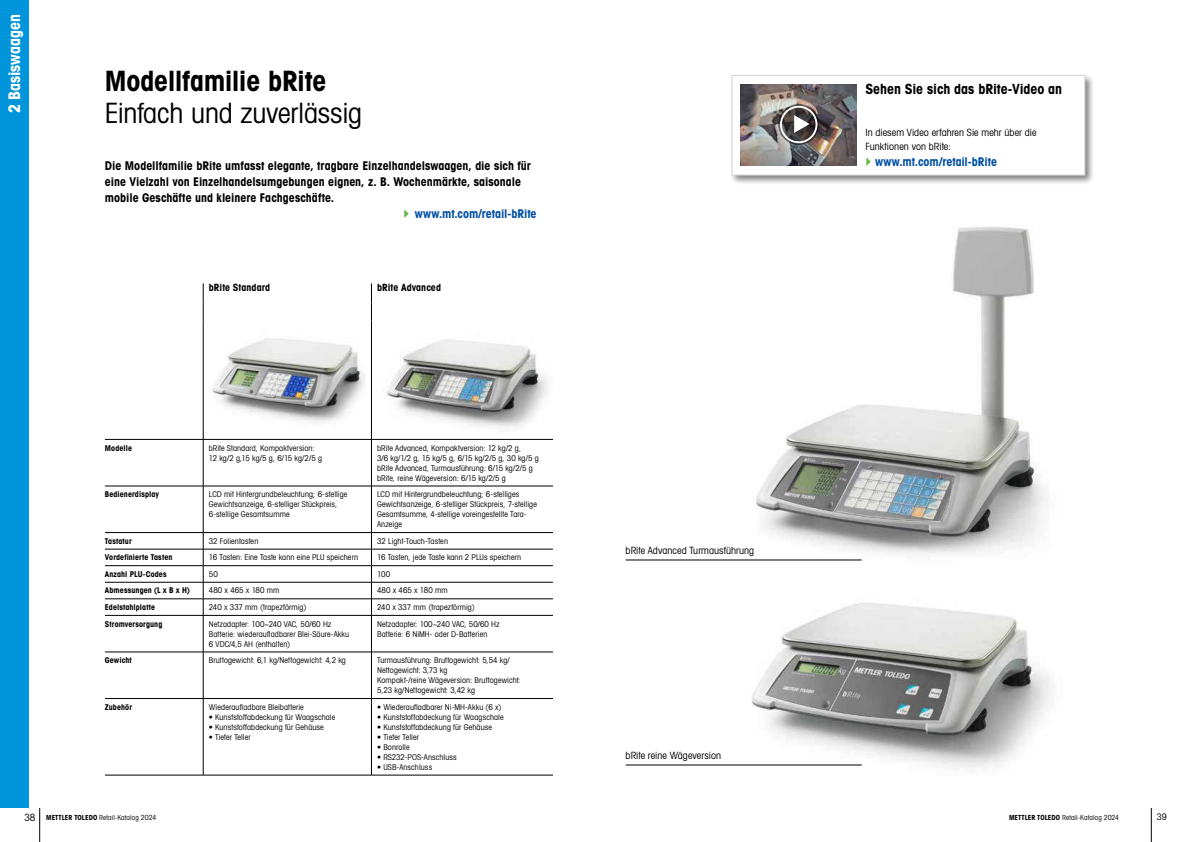
<style>
.page{position:relative;width:1191px;height:842px;background:#fff}
.page>*{position:absolute;margin:0;border:0;box-sizing:border-box;transform-origin:0 0}
.t1{font:28px "Avant Gardefor MT Bk";letter-spacing:-.01em;color:#000}
.t2{font:28px "Avant Gardefor MT Bd";letter-spacing:-.01em;color:#000}
.t3{font:16px "Avant Gardefor MT Bd";letter-spacing:-.005em;color:#fff}
.t4{font:14px "Avant Gardefor MT Bd";letter-spacing:-.005em;color:#000}
.t5{font:12px/16px "Avant Gardefor MT Bd";color:#000}
.t6{font:12px "Avant Gardefor MT Bd";letter-spacing:-.005em;color:#004fa3}
.t7{font:10px/14px "Avant Gardefor MT Bk";letter-spacing:.005em;color:#000}
.t8{font:10px "Avant Gardefor MT Bd";letter-spacing:.005em;color:#000}
.t9{font:9px "Avant Gardefor MT Bk";color:#000}
.t10{font:8px/10px "Avant Gardefor MT Bk";letter-spacing:.015em;color:#000}
.t11{font:8px "Avant Gardefor MT Bd";letter-spacing:.01em;color:#000}
.t12{font:7px "Avant Gardefor MT Bk";letter-spacing:.01em;color:#000}
.s1{font-size:10px}
.s2{font-family:"Avant Gardefor MT Bd"}
</style>
<div class="page">
<hr style="left:1151px;top:808px;width:1px;height:34px;background:#000">
<hr style="left:39px;top:808px;width:1px;height:34px;background:#000">
<img style="left:717px;top:227px;width:330px;height:334px">
<img style="left:711px;top:602px;width:342px;height:166px">
<div style="left:0;top:0;width:28px;height:808px;background:#0095da"></div>
<img style="left:378px;top:339px;width:175px;height:100px">
<img style="left:186px;top:330px;width:180px;height:113px">
<svg style="left:203px;top:283px;width:1px;height:37px"></svg>
<svg style="left:371px;top:283px;width:1px;height:37px"></svg>
<hr style="left:203px;top:320px;width:1px;height:119px;background:#000">
<hr style="left:371px;top:320px;width:1px;height:119px;background:#000">
<hr style="left:105px;top:439px;width:98px;height:1px;background:#000">
<hr style="left:203px;top:439px;width:168px;height:1px;background:#000">
<hr style="left:203px;top:439px;width:1px;height:47px;background:#000">
<hr style="left:371px;top:439px;width:182px;height:1px;background:#000">
<hr style="left:371px;top:439px;width:1px;height:47px;background:#000">
<hr style="left:105px;top:486px;width:98px;height:1px;background:#000">
<hr style="left:203px;top:486px;width:168px;height:1px;background:#000">
<hr style="left:203px;top:486px;width:1px;height:46px;background:#000">
<hr style="left:371px;top:486px;width:182px;height:1px;background:#000">
<hr style="left:371px;top:486px;width:1px;height:46px;background:#000">
<hr style="left:105px;top:532px;width:98px;height:1px;background:#000">
<hr style="left:203px;top:532px;width:168px;height:1px;background:#000">
<hr style="left:371px;top:532px;width:182px;height:1px;background:#000">
<hr style="left:105px;top:549px;width:98px;height:1px;background:#000">
<hr style="left:203px;top:549px;width:168px;height:1px;background:#000">
<hr style="left:371px;top:549px;width:182px;height:1px;background:#000">
<hr style="left:105px;top:565px;width:98px;height:1px;background:#000">
<hr style="left:203px;top:565px;width:168px;height:1px;background:#000">
<hr style="left:371px;top:565px;width:182px;height:1px;background:#000">
<hr style="left:105px;top:582px;width:98px;height:1px;background:#000">
<hr style="left:203px;top:582px;width:168px;height:1px;background:#000">
<hr style="left:371px;top:582px;width:182px;height:1px;background:#000">
<hr style="left:105px;top:599px;width:98px;height:1px;background:#000">
<hr style="left:203px;top:599px;width:168px;height:1px;background:#000">
<svg style="left:203px;top:533px;width:1px;height:82px"></svg>
<hr style="left:371px;top:599px;width:182px;height:1px;background:#000">
<svg style="left:371px;top:533px;width:1px;height:82px"></svg>
<hr style="left:105px;top:615px;width:98px;height:1px;background:#000">
<hr style="left:203px;top:615px;width:168px;height:1px;background:#000">
<hr style="left:203px;top:615px;width:1px;height:37px;background:#000">
<hr style="left:371px;top:615px;width:182px;height:1px;background:#000">
<hr style="left:371px;top:615px;width:1px;height:37px;background:#000">
<hr style="left:105px;top:652px;width:98px;height:1px;background:#000">
<hr style="left:203px;top:652px;width:168px;height:1px;background:#000">
<hr style="left:203px;top:652px;width:1px;height:46px;background:#000">
<hr style="left:371px;top:652px;width:182px;height:1px;background:#000">
<hr style="left:371px;top:652px;width:1px;height:46px;background:#000">
<hr style="left:105px;top:698px;width:98px;height:1px;background:#000">
<hr style="left:203px;top:698px;width:168px;height:1px;background:#000">
<hr style="left:203px;top:699px;width:1px;height:76px;background:#000">
<hr style="left:371px;top:698px;width:182px;height:1px;background:#000">
<hr style="left:371px;top:699px;width:1px;height:76px;background:#000">
<hr style="left:105px;top:775px;width:98px;height:1px;background:#000">
<hr style="left:203px;top:775px;width:168px;height:1px;background:#000">
<hr style="left:371px;top:775px;width:182px;height:1px;background:#000">
<div style="left:729px;top:73px;width:366px;height:113px;background:#000;opacity:.5"></div>
<div style="left:732px;top:75px;width:352px;height:100px;background:#fff"></div>
<div style="left:731px;top:75px;width:354px;height:100px;border:1px solid #d1d3d4"></div>
<img style="left:740px;top:84px;width:116px;height:82px">
<svg style="left:778px;top:104px;width:41px;height:41px;background:#7a7473"></svg>
<hr style="left:625px;top:765px;width:236px;height:1px;background:#000">
<hr style="left:625px;top:560px;width:236px;height:1px;background:#000">
<h2 class="t3" style="left:4px;top:113px;width:100px;rotate:-90deg">2 Basiswaagen</h2>
<h1 class="t2" style="left:105px;top:63px;width:223px">Modellfamilie bRite</h1>
<h1 class="t1" style="left:105px;top:96px;width:259px">Einfach und zuverlässig</h1>
<h3 class="t5" style="left:105px;top:158px;width:427px">Die Modellfamilie bRite umfasst elegante, tragbare Einzelhandelswaagen, die sich für eine Vielzahl von Einzelhandelsumgebungen eignen, z. B. Wochenmärkte, saisonale mobile Geschäfte und kleinere Fachgeschäfte.</h3>
<h3 class="t6" style="left:415px;top:206px;width:123px">www.mt.com/retail-bRite</h3>
<p class="t8" style="left:209px;top:281px;width:63px">bRite Standard</p>
<p class="t8" style="left:377px;top:281px;width:65px">bRite Advanced</p>
<p class="t11" style="left:105px;top:443px;width:29px">Modelle</p>
<p class="t10" style="left:209px;top:442px;width:115px">bRite Standard, Kompaktversion:<br>12 kg/2 g,15 kg/5 g, 6/15 kg/2/5 g</p>
<p class="t10" style="left:377px;top:442px;width:163px">bRite Advanced, Kompaktversion: 12 kg/2 g,<br>3/6 kg/1/2 g, 15 kg/5 g, 6/15 kg/2/5 g, 30 kg/5 g bRite Advanced, Turmausführung: 6/15 kg/2/5 g bRite, reine Wägeversion: 6/15 kg/2/5 g</p>
<p class="t11" style="left:105px;top:489px;width:56px">Bedienerdisplay</p>
<p class="t10" style="left:209px;top:489px;width:140px">LCD mit Hintergrundbeleuchtung; 6-stellige<br>Gewichtsanzeige, 6-stelliger Stückpreis,<br>6-stellige Gesamtsumme</p>
<p class="t10" style="left:377px;top:489px;width:161px">LCD mit Hintergrundbeleuchtung; 6-stelliges Gewichtsanzeige, 6-stelliger Stückpreis, 7-stellige Gesamtsumme, 4-stellige voreingestellte Tara-Anzeige</p>
<p class="t11" style="left:105px;top:536px;width:28px">Tastatur</p>
<p class="t10" style="left:209px;top:536px;width:51px">32 Folientasten</p>
<p class="t10" style="left:377px;top:536px;width:72px">32 Light-Touch-Tasten</p>
<p class="t11" style="left:105px;top:552px;width:69px">Vordefinierte Tasten</p>
<p class="t10" style="left:209px;top:552px;width:151px">16 Tasten: Eine Taste kann eine PLU speichern</p>
<p class="t10" style="left:377px;top:552px;width:146px">16 Tasten, jede Taste kann 2 PLUs speichern</p>
<p class="t11" style="left:105px;top:569px;width:63px">Anzahl PLU-Codes</p>
<p class="t10" style="left:209px;top:569px;width:10px">50</p>
<p class="t10" style="left:377px;top:569px;width:15px">100</p>
<p class="t11" style="left:105px;top:585px;width:87px">Abmessungen (L x B x H)</p>
<p class="t10" style="left:209px;top:585px;width:72px">480 x 465 x 180 mm</p>
<p class="t10" style="left:377px;top:585px;width:72px">480 x 465 x 180 mm</p>
<p class="t11" style="left:105px;top:602px;width:52px">Edelstahlplatte</p>
<p class="t10" style="left:209px;top:602px;width:99px">240 x 337 mm (trapezförmig)</p>
<p class="t10" style="left:377px;top:602px;width:99px">240 x 337 mm (trapezförmig)</p>
<p class="t11" style="left:105px;top:618px;width:59px">Stromversorgung</p>
<p class="t10" style="left:209px;top:618px;width:142px">Netzadapter: 100~240 VAC, 50/60 Hz<br>Batterie: wiederaufladbarer Blei-Säure-Akku<br>6 VDC/4,5 AH (enthalten)</p>
<p class="t10" style="left:377px;top:618px;width:124px">Netzadapter: 100~240 VAC, 50/60 Hz<br>Batterie: 6 NiMH- oder D-Batterien</p>
<p class="t11" style="left:105px;top:655px;width:28px">Gewicht</p>
<p class="t10" style="left:209px;top:655px;width:138px">Bruttogewicht: 6,1 kg/Nettogewicht: 4,2 kg</p>
<p class="t10" style="left:377px;top:655px;width:145px">Turmausführung: Bruttogewicht: 5,54 kg/ Nettogewicht: 3,73 kg<br>Kompakt-/reine Wägeversion: Bruttogewicht:<br>5,23 kg/Nettogewicht: 3,42 kg</p>
<p class="t11" style="left:105px;top:702px;width:29px">Zubehör</p>
<p class="t10" style="left:209px;top:702px;width:96px">Wiederaufladbare Bleibatterie</p>
<p class="t10" style="left:209px;top:712px;width:128px">• Kunststoffabdeckung für Waagschale</p>
<p class="t10" style="left:209px;top:722px;width:116px">• Kunststoffabdeckung für Gehäuse</p>
<p class="t10" style="left:209px;top:732px;width:43px">• Tiefer Teller</p>
<p class="t10" style="left:377px;top:702px;width:126px">• Wiederaufladbarer Ni-MH-Akku (6 x)</p>
<p class="t10" style="left:377px;top:712px;width:128px">• Kunststoffabdeckung für Waagschale</p>
<p class="t10" style="left:377px;top:722px;width:116px">• Kunststoffabdeckung für Gehäuse</p>
<p class="t10" style="left:377px;top:732px;width:43px">• Tiefer Teller</p>
<p class="t10" style="left:377px;top:742px;width:34px">• Bonrolle</p>
<p class="t10" style="left:377px;top:752px;width:81px">• RS232-POS-Anschluss</p>
<p class="t10" style="left:377px;top:762px;width:57px">• USB-Anschluss</p>
<p class="t7" style="left:625px;top:543px;width:130px">bRite Advanced Turmausführung</p>
<p class="t7" style="left:625px;top:748px;width:97px">bRite reine Wägeversion</p>
<h3 class="t4" style="left:865px;top:80px;width:198px">Sehen Sie sich das bRite-Video an</h3>
<p class="t7" style="left:865px;top:126px;width:172px">In diesem Video erfahren Sie mehr über die<br>Funktionen von bRite:</p>
<h3 class="t6" style="left:875px;top:154px;width:123px">www.mt.com/retail-bRite</h3>
<p class="t12" style="left:24px;top:813px;width:133px"><span class="s1">38</span> <span class="s2">METTLER TOLEDO</span> Retail-Katalog 2024</p>
<p class="t12" style="left:1009px;top:813px;width:112px"><span class="s2">METTLER TOLEDO</span> Retail-Katalog 2024</p>
<p class="t9" style="left:1157px;top:812px;width:11px">39</p>
</div>
